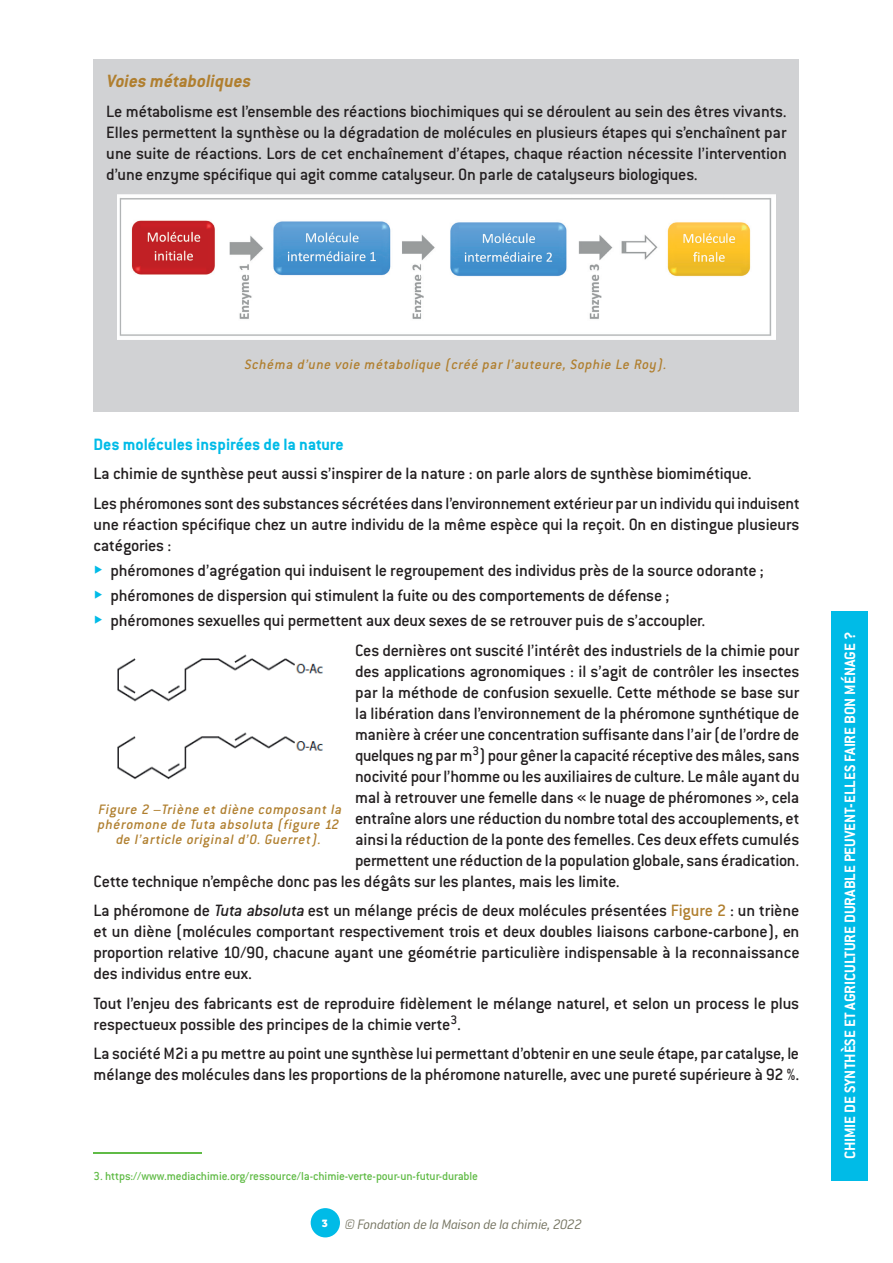
<style>
.page{position:relative;width:893px;height:1263px;background:#fff}
.page>*{position:absolute;margin:0;border:0;box-sizing:border-box;transform-origin:0 0}
.t1{font:italic 700 19.5px "Conduit ITC";color:#b07f2f}
.t2{font:500 18px/21px "Conduit ITC";letter-spacing:-.015em;color:#231f20}
.t3{font:700 18px "Conduit ITC";color:#00bbe7}
.t4{font:700 16.5px "Conduit ITC";color:#fff}
.t5{font:italic 500 15px/15px "Conduit ITC";color:#b07f2f;text-align:center}
.t6{font:italic 300 15px "Conduit ITC";letter-spacing:-.025em;color:#767562}
.t7{font:500 12.75px "Conduit ITC";letter-spacing:-.01em;color:#60bb46}
.s1{font-style:italic}
.s2{color:#b07f2f}
</style>
<div class="page">
<div style="left:311px;top:1208px;width:29px;height:29px;background:#00bbe7;border-radius:50%"></div>
<div style="left:832px;top:611px;width:36px;height:569px;background:#00bbe7"></div>
<hr style="left:94px;top:1152px;width:108px;height:2px;background:#60bb46">
<img style="left:117px;top:654px;width:206px;height:126px">
<div style="left:94px;top:60px;width:705px;height:352px;background:#d1d2d4"></div>
<img style="left:117px;top:195px;width:659px;height:144px">
<p class="t1" style="left:106px;top:70px;width:149px">Voies métaboliques</p>
<p class="t2" style="left:106px;top:100px;width:682px;text-align:justify">Le métabolisme est l’ensemble des réactions biochimiques qui se déroulent au sein des êtres vivants.<br>Elles permettent la synthèse ou la dégradation de molécules en plusieurs étapes qui s’enchaînent par une suite de réactions. Lors de cet enchaînement d’étapes, chaque réaction nécessite l’intervention d’une enzyme spécifique qui agit comme catalyseur. On parle de catalyseurs biologiques.</p>
<p class="t5" style="left:244px;top:356px;width:426px">Schéma d’une voie métabolique (créé par l’auteure, Sophie Le Roy).</p>
<p class="t3" style="left:94px;top:433px;width:252px">Des molécules inspirées de la nature</p>
<p class="t2" style="left:94px;top:459px;width:708px;line-height:29.5px">La chimie de synthèse peut aussi s’inspirer de la nature : on parle alors de synthèse biomimétique.<br>Les phéromones sont des substances sécrétées dans l’environnement extérieur par un individu qui induisent</p>
<p class="t2" style="left:94px;top:513px;width:707px">une réaction spécifique chez un autre individu de la même espèce qui la reçoit. On en distingue plusieurs catégories :</p>
<p class="t2" style="left:111px;top:557px;width:655px;line-height:25.2px">phéromones d’agrégation qui induisent le regroupement des individus près de la source odorante ; phéromones de dispersion qui stimulent la fuite ou des comportements de défense ;<br>phéromones sexuelles qui permettent aux deux sexes de se retrouver puis de s’accoupler.</p>
<p class="t2" style="left:355px;top:640px;width:446px">Ces dernières ont suscité l’intérêt des industriels de la chimie pour</p>
<p class="t2" style="left:355px;top:661px;width:446px">des applications agronomiques : il s’agit de contrôler les insectes</p>
<p class="t2" style="left:355px;top:682px;width:446px">par la méthode de confusion sexuelle. Cette méthode se base sur</p>
<p class="t2" style="left:355px;top:703px;width:446px">la libération dans l’environnement de la phéromone synthétique de</p>
<p class="t2" style="left:355px;top:724px;width:446px">manière à créer une concentration suffisante dans l’air (de l’ordre de</p>
<p class="t2" style="left:355px;top:745px;width:446px">quelques ng par m<sup>3</sup>) pour gêner la capacité réceptive des mâles, sans</p>
<p class="t2" style="left:355px;top:766px;width:446px">nocivité pour l’homme ou les auxiliaires de culture. Le mâle ayant du</p>
<p class="t2" style="left:355px;top:787px;width:446px">mal à retrouver une femelle dans « le nuage de phéromones », cela</p>
<p class="t2" style="left:355px;top:808px;width:446px">entraîne alors une réduction du nombre total des accouplements, et</p>
<p class="t2" style="left:355px;top:829px;width:446px">ainsi la réduction de la ponte des femelles. Ces deux effets cumulés</p>
<p class="t2" style="left:355px;top:850px;width:446px">permettent une réduction de la population globale, sans éradication.</p>
<p class="t2" style="left:94px;top:871px;width:528px">Cette technique n’empêche donc pas les dégâts sur les plantes, mais les limite.</p>
<p class="t2" style="left:94px;top:900px;width:708px;text-align:justify">La phéromone de <span class="s1">Tuta absoluta</span> est un mélange précis de deux molécules présentées <span class="s2">Figure 2</span> : un triène et un diène (molécules comportant respectivement trois et deux doubles liaisons carbone-carbone), en proportion relative 10/90, chacune ayant une géométrie particulière indispensable à la reconnaissance des individus entre eux.</p>
<p class="t2" style="left:94px;top:993px;width:707px">Tout l’enjeu des fabricants est de reproduire fidèlement le mélange naturel, et selon un process le plus respectueux possible des principes de la chimie verte<sup>3</sup>.</p>
<p class="t2" style="left:94px;top:1043px;width:707px">La société M2i a pu mettre au point une synthèse lui permettant d’obtenir en une seule étape, par catalyse, le mélange des molécules dans les proportions de la phéromone naturelle, avec une pureté supérieure à 92 %.</p>
<p class="t5" style="left:97px;top:802px;width:249px">Figure 2 –Triène et diène composant la phéromone de Tuta absoluta (figure 12 de l’article original d’O. Guerret).</p>
<p class="t7" style="left:94px;top:1169px;width:386px">3. https://www.mediachimie.org/ressource/la-chimie-verte-pour-un-futur-durable</p>
<p class="t6" style="left:322px;top:1216px;width:262px"><sup>3</sup> © Fondation de la Maison de la chimie, 2022</p>
<p class="t4" style="left:840px;top:1159px;width:529px;rotate:-90deg">CHIMIE DE SYNTHÈSE ET AGRICULTURE DURABLE PEUVENT-ELLES FAIRE BON MÉNAGE ?</p>
</div>
